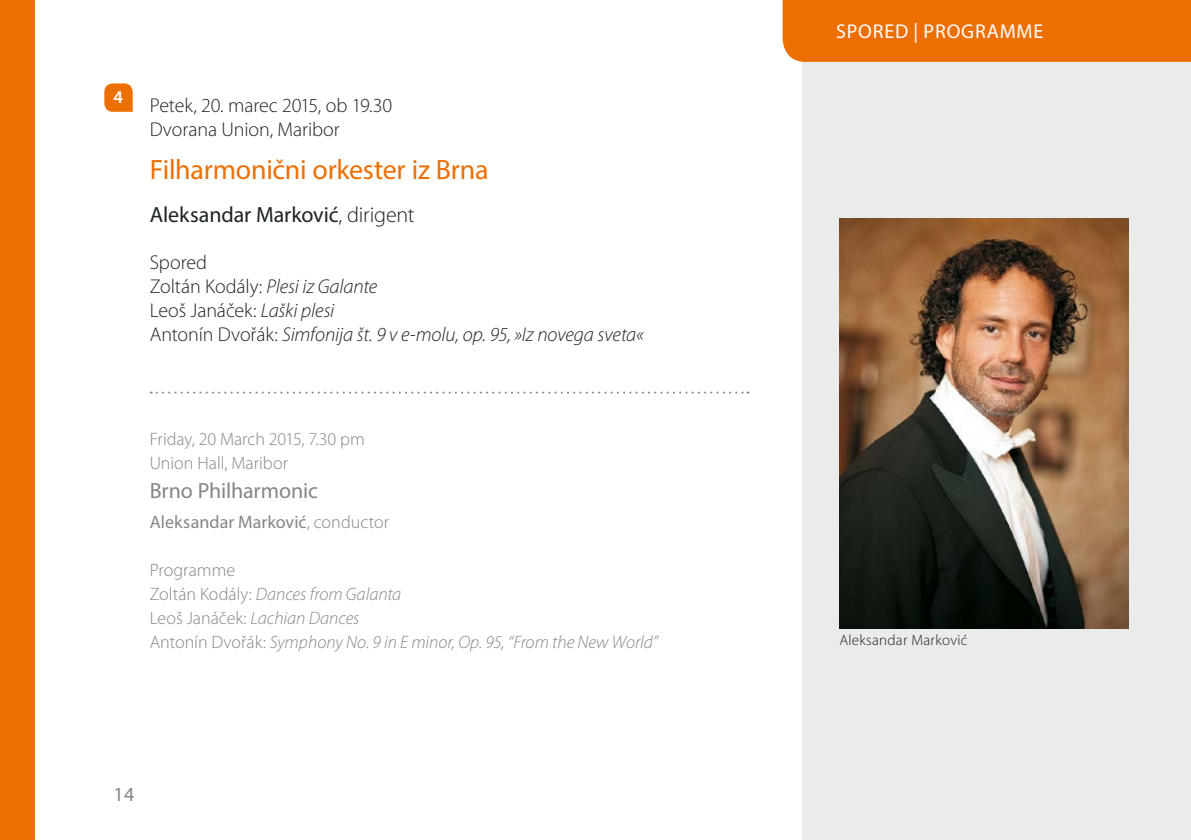
<style>
.page{position:relative;width:1191px;height:840px;background:#fff}
.page>*{position:absolute;margin:0;border:0;box-sizing:border-box;transform-origin:0 0}
.t1{font:28px "Myriad Pro";letter-spacing:-.01em;color:#ed6f00}
.t2{font:22px "Myriad Pro";color:#1c2421}
.t3{font:22px "Myriad Pro";letter-spacing:-.005em;color:#838787}
.t4{font:italic 300 20px/24px "Myriad Pro";letter-spacing:-.005em;color:#1c2421}
.t5{font:300 20px/24px "Myriad Pro";letter-spacing:-.005em;color:#1c2421}
.t6{font:20px "Myriad Pro";letter-spacing:.04em;color:#fff}
.t7{font:20px "Myriad Pro";color:#838787}
.t8{font:italic 300 18px/24px "Myriad Pro";color:#838787}
.t9{font:300 18px/24px "Myriad Pro";color:#838787}
.t10{font:18px "Myriad Pro";letter-spacing:.01em;color:#838787}
.t11{font:600 18px "Myriad Pro";color:#fff}
.t12{font:300 15px "Myriad Pro";letter-spacing:.02em;color:#1c2421}
.s1{font-weight:300}
.s2{font-style:normal}
</style>
<div class="page">
<div style="left:0;top:0;width:34px;height:839px;background:#ed6f00"></div>
<div style="left:802px;top:0;width:389px;height:839px;background:#eaebeb"></div>
<div style="left:782px;top:0;width:409px;height:62px;background:#ed6f00"></div>
<svg style="left:104px;top:83px;width:29px;height:29px"></svg>
<svg style="left:151px;top:391px;width:597px;height:2px"></svg>
<img style="left:839px;top:218px;width:289px;height:410px">
<p class="t11" style="left:113px;top:86px;width:11px">4</p>
<p class="t5" style="left:150px;top:93px;width:244px">Petek, 20. marec 2015, ob 19.30<br>Dvorana Union, Maribor</p>
<h1 class="t1" style="left:150px;top:152px;width:340px">Filharmonični orkester iz Brna</h1>
<p class="t2" style="left:150px;top:201px;width:266px">Aleksandar Marković<span class="s1">, dirigent</span></p>
<p class="t4" style="left:150px;top:251px;width:495px"><span class="s2">Spored<br>Zoltán Kodály:</span> Plesi iz Galante<br><span class="s2">Leoš Janáček:</span> Laški plesi<br><span class="s2">Antonín Dvořák:</span> Simfonija št. 9 v e-molu, op. 95, »Iz novega sveta«</p>
<p class="t9" style="left:150px;top:426px;width:217px">Friday, 20 March 2015, 7.30 pm<br>Union Hall, Maribor</p>
<p class="t3" style="left:150px;top:477px;width:170px">Brno Philharmonic</p>
<p class="t10" style="left:150px;top:510px;width:241px">Aleksandar Marković<span class="s1">, conductor</span></p>
<p class="t8" style="left:150px;top:558px;width:510px"><span class="s2">Programme<br>Zoltán Kodály:</span> Dances from Galanta<br><span class="s2">Leoš Janáček:</span> Lachian Dances<br><span class="s2">Antonín Dvořák:</span> Symphony No. 9 in E minor, Op. 95, “From the New World”</p>
<p class="t7" style="left:113px;top:781px;width:22px">14</p>
<p class="t6" style="left:836px;top:19px;width:206px">SPORED | Programme</p>
<p class="t12" style="left:839px;top:631px;width:130px">Aleksandar Marković</p>
</div>
